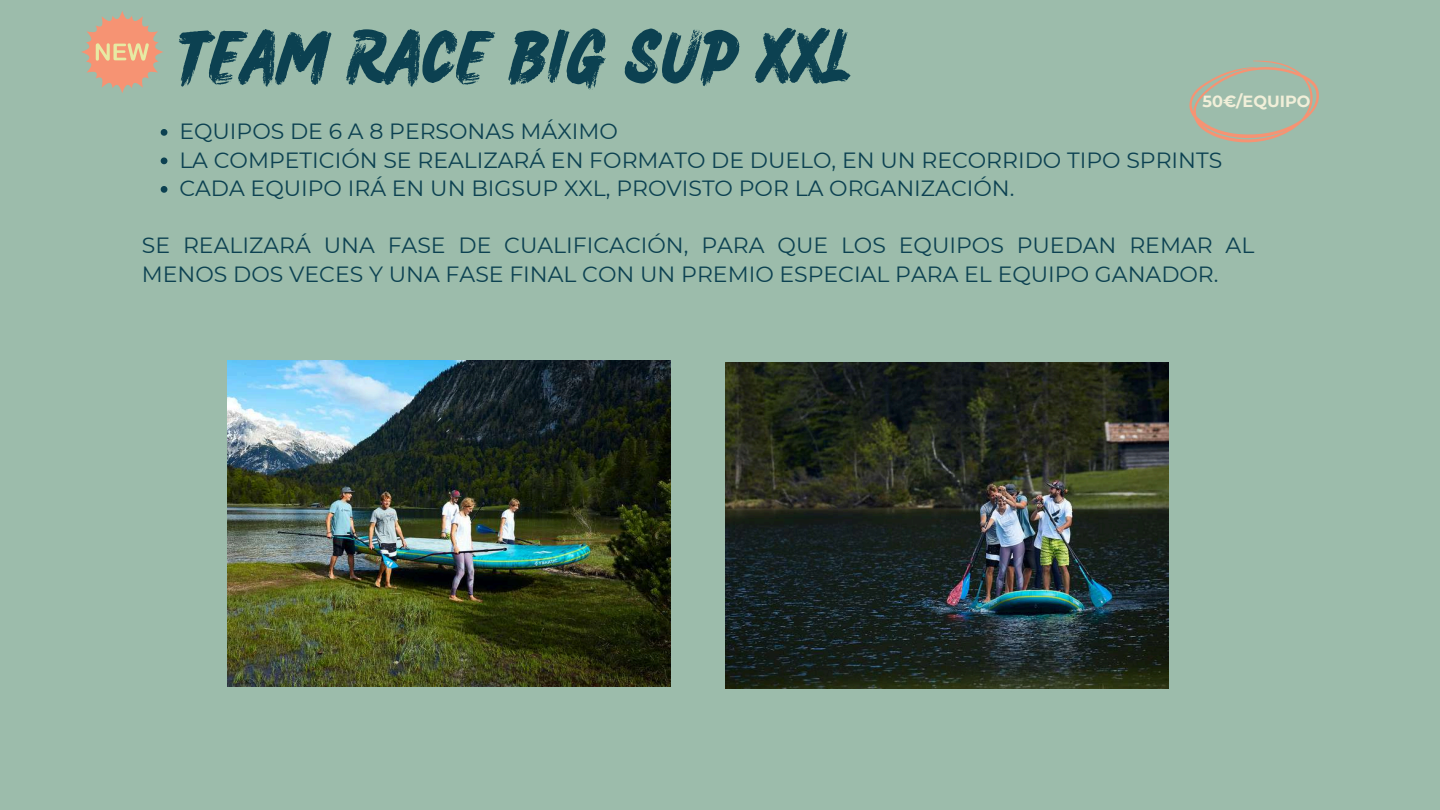
<style>
.page{position:relative;width:1440px;height:810px;background:#9cbcab}
.page>*{position:absolute;margin:0;border:0;box-sizing:border-box;transform-origin:0 0}
.t1{font:55px "Salted Bay";color:#0c4151}
.t2{font:22px/28.5px "Montserrat";color:#0c4151}
.t3{font:700 16.1px "Montserrat";color:#f1efd9}
</style>
<div class="page">
<svg style="left:81px;top:11px;width:82px;height:82px"></svg>
<img style="left:228px;top:360px;width:442px;height:326px">
<svg style="left:1189px;top:61px;width:130px;height:82px"></svg>
<svg style="left:161px;top:129px;width:6px;height:7px"></svg>
<svg style="left:161px;top:157px;width:6px;height:7px"></svg>
<svg style="left:161px;top:186px;width:6px;height:7px"></svg>
<img style="left:726px;top:362px;width:442px;height:327px">
<h1 class="t1" style="left:179px;top:23px;width:673px">TEAM RACE BIG SUP XXL</h1>
<p class="t3" style="left:1203px;top:92px;width:109px">50€/EQUIPO</p>
<p class="t2" style="left:179px;top:117px;width:1045px">EQUIPOS DE 6 A 8 PERSONAS MÁXIMO<br>LA COMPETICIÓN SE REALIZARÁ EN FORMATO DE DUELO, EN UN RECORRIDO TIPO SPRINTS<br>CADA EQUIPO IRÁ EN UN BIGSUP XXL, PROVISTO POR LA ORGANIZACIÓN.</p>
<p class="t2" style="left:142px;top:231px;width:1114px">SE REALIZARÁ UNA FASE DE CUALIFICACIÓN, PARA QUE LOS EQUIPOS PUEDAN REMAR AL<br>MENOS DOS VECES Y UNA FASE FINAL CON UN PREMIO ESPECIAL PARA EL EQUIPO GANADOR.</p>
</div>
